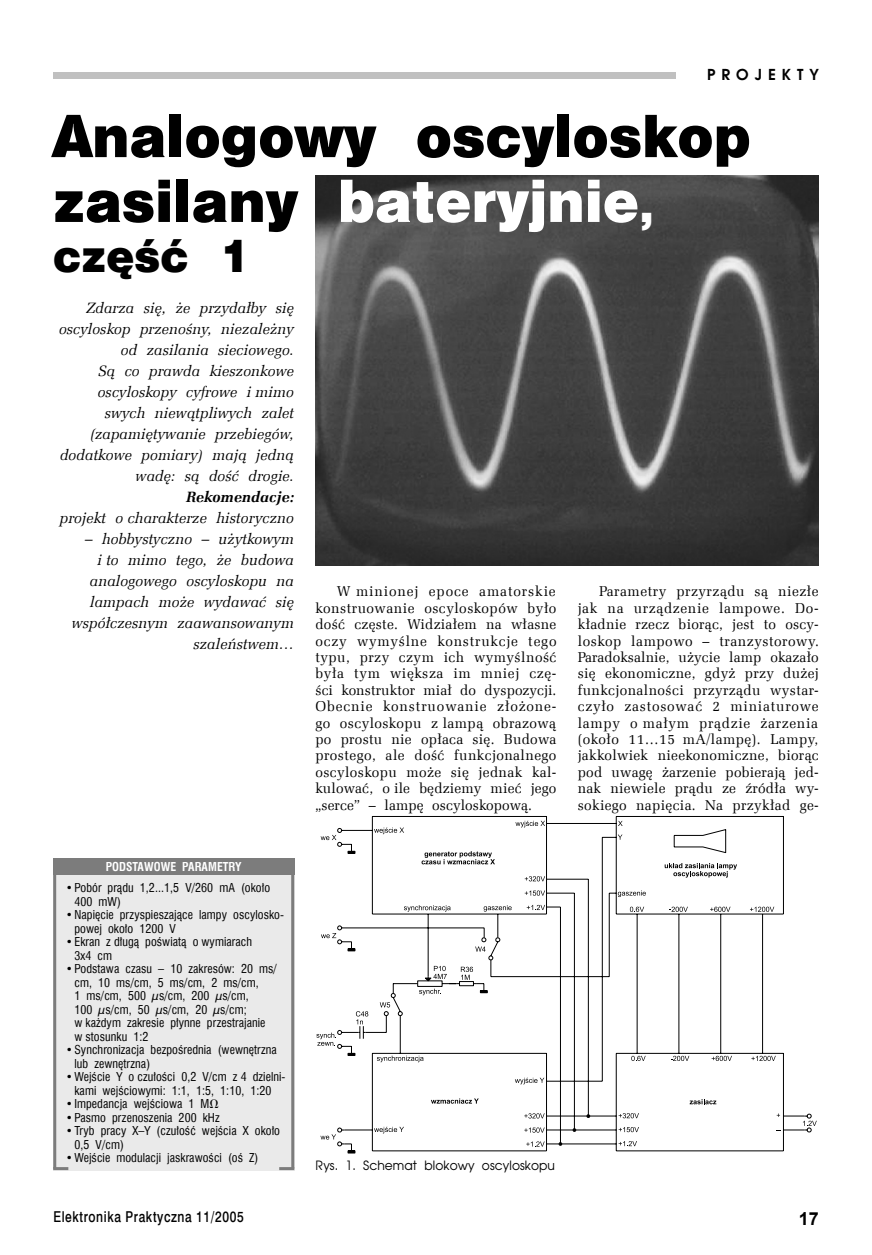
<style>
.page{position:relative;width:872px;height:1255px;background:#fff}
.page>*{position:absolute;margin:0;border:0;box-sizing:border-box;transform-origin:0 0}
.t1{font:54px/64.8px "Swis 721 Blk 2 EU";letter-spacing:.005em;color:#000}
.t2{font:42px "Swis 721 Blk 2 EU";letter-spacing:.005em;color:#000}
.t3{font:700 18px "Arial";color:#000}
.t4{font:italic 15px/21px "Zapf Ellipt EU";letter-spacing:.005em;color:#000;text-align:right}
.t5{font:15px "Swis 721 Md EU";letter-spacing:.05em;color:#000;scale:.8 1}
.t6{font:italic 700 15px "Zapf Ellipt EU";letter-spacing:.005em;color:#000}
.t7{font:700 15px "Avalon";letter-spacing:.4em;color:#000}
.t8{font:14.25px/16.4px "Zapf Ellipt EU";letter-spacing:.015em;color:#000;text-align:justify}
.t9{font:12.75px "Avalon";letter-spacing:.005em;color:#000;scale:.96 1}
.t10{font:12px/13.5px "Swis 721 Cn EU";letter-spacing:.005em;color:#000}
.t11{font:700 12px "Swis 721 Cn EU";letter-spacing:.005em;color:#fff}
.s1{color:#fff}
.s2{font-size:42px;color:#fff}
.s3{font-family:"Math With Greek"}
</style>
<div class="page">
<img style="left:315px;top:175px;width:503px;height:390px">
<div style="left:53px;top:72px;width:622px;height:7px;background:#c0c0c0"></div>
<div style="left:53px;top:875px;width:241px;height:294px;background:#eaeaea"></div>
<hr style="left:279px;top:1166px;width:15px;height:3px;background:#7c7c7c">
<hr style="left:291px;top:858px;width:3px;height:310px;background:#7c7c7c">
<hr style="left:53px;top:858px;width:3px;height:310px;background:#7c7c7c">
<hr style="left:53px;top:1166px;width:15px;height:3px;background:#7c7c7c">
<div style="left:53px;top:858px;width:241px;height:17px;background:#7c7c7c"></div>
<svg style="left:337px;top:816px;width:447px;height:296px"></svg>
<svg style="left:374px;top:827px;width:30px;height:7px"></svg>
<svg style="left:515px;top:820px;width:30px;height:7px"></svg>
<svg style="left:525px;top:876px;width:20px;height:5px"></svg>
<svg style="left:525px;top:890px;width:20px;height:5px"></svg>
<svg style="left:527px;top:904px;width:18px;height:6px"></svg>
<svg style="left:404px;top:905px;width:46px;height:6px"></svg>
<svg style="left:483px;top:905px;width:28px;height:6px"></svg>
<svg style="left:421px;top:851px;width:74px;height:13px"></svg>
<svg style="left:618px;top:820px;width:4px;height:6px"></svg>
<svg style="left:618px;top:834px;width:4px;height:5px"></svg>
<svg style="left:618px;top:890px;width:28px;height:7px"></svg>
<svg style="left:630px;top:906px;width:14px;height:6px"></svg>
<svg style="left:631px;top:1055px;width:14px;height:6px"></svg>
<svg style="left:669px;top:906px;width:19px;height:5px"></svg>
<svg style="left:670px;top:1055px;width:19px;height:5px"></svg>
<svg style="left:710px;top:906px;width:20px;height:5px"></svg>
<svg style="left:711px;top:1055px;width:21px;height:5px"></svg>
<svg style="left:750px;top:906px;width:24px;height:5px"></svg>
<svg style="left:751px;top:1055px;width:24px;height:5px"></svg>
<svg style="left:664px;top:863px;width:73px;height:14px"></svg>
<svg style="left:674px;top:829px;width:52px;height:24px"></svg>
<svg style="left:689px;top:1099px;width:27px;height:5px"></svg>
<svg style="left:377px;top:1055px;width:46px;height:7px"></svg>
<svg style="left:515px;top:1077px;width:29px;height:7px"></svg>
<svg style="left:431px;top:1098px;width:48px;height:5px"></svg>
<svg style="left:356px;top:1011px;width:12px;height:27px"></svg>
<svg style="left:380px;top:937px;width:120px;height:79px"></svg>
<svg style="left:321px;top:834px;width:15px;height:6px"></svg>
<svg style="left:321px;top:933px;width:15px;height:5px"></svg>
<svg style="left:316px;top:1032px;width:20px;height:13px"></svg>
<svg style="left:320px;top:1112px;width:496px;height:41px"></svg>
<p class="t7" style="left:707px;top:65px;width:113px">PROJEKTY</p>
<h1 class="t1" style="left:53px;top:108px;width:699px">Analogowy oscyloskop zasilany <span class="s1">bateryjnie</span><span class="s2">,</span></h1>
<h2 class="t2" style="left:53px;top:227px;width:198px">część 1</h2>
<p class="t4" style="left:59px;top:297px;width:237px">Zdarza się, że przydałby się oscyloskop przenośny, niezależny od zasilania sieciowego.<br>Są co prawda kieszonkowe oscyloskopy cyfrowe i mimo swych niewątpliwych zalet (zapamiętywanie przebiegów, dodatkowe pomiary) mają jedną wadę: są dość drogie.</p>
<p class="t6" style="left:186px;top:487px;width:109px">Rekomendacje:</p>
<p class="t4" style="left:60px;top:507px;width:236px">projekt o charakterze historyczno</p>
<p class="t4" style="left:72px;top:528px;width:224px">– hobbystyczno – użytkowym<br>i to mimo tego, że budowa analogowego oscyloskopu na lampach może wydawać się współczesnym zaawansowanym szaleństwem…</p>
<p class="t8" style="left:315px;top:583px;width:242px;text-indent:21px">W minionej epoce amatorskie konstruowanie oscyloskopów było dość częste. Widziałem na własne oczy wymyślne konstrukcje tego typu, przy czym ich wymyślność była tym większa im mniej czę&shy;ści konstruktor miał do dyspozycji.<br>Obecnie konstruowanie złożone&shy;go oscyloskopu z lampą obrazową po prostu nie opłaca się. Budowa prostego, ale dość funkcjonalnego oscyloskopu może się jednak kal&shy;kulować, o ile będziemy mieć jego „serce” – lampę oscyloskopową.</p>
<p class="t8" style="left:578px;top:583px;width:242px;text-indent:21px">Parametry przyrządu są niezłe jak na urządzenie lampowe. Do&shy;kładnie rzecz biorąc, jest to oscy&shy;loskop lampowo – tranzystorowy.<br>Paradoksalnie, użycie lamp okazało się ekonomiczne, gdyż przy dużej funkcjonalności przyrządu wystar&shy;czyło zastosować 2 miniaturowe lampy o małym prądzie żarzenia (około 11…15 mA/lampę). Lampy, jakkolwiek nieekonomiczne, biorąc pod uwagę żarzenie pobierają jed&shy;nak niewiele prądu ze źródła wy&shy;sokiego napięcia. Na przykład ge-</p>
<p class="t11" style="left:106px;top:859px;width:138px">PODSTAWOWE PARAMETRY</p>
<p class="t10" style="left:74px;top:880px;width:197px;text-indent:-9px">• Pobór prądu 1,2...1,5 V/260 mA (około<br>400 mW)</p>
<p class="t10" style="left:74px;top:907px;width:211px;text-indent:-9px">• Napięcie przyspieszające lampy oscylosko&shy;powej około 1200 V</p>
<p class="t10" style="left:74px;top:934px;width:179px;text-indent:-9px">• Ekran z długą poświatą o wymiarach<br>3x4 cm</p>
<p class="t10" style="left:74px;top:961px;width:204px;text-indent:-9px">• Podstawa czasu – 10 zakresów: 20 ms/ cm, 10 ms/cm, 5 ms/cm, 2 ms/cm,<br>1 ms/cm, 500 µs/cm, 200 µs/cm,<br>100 µs/cm, 50 µs/cm, 20 µs/cm;<br>w każdym zakresie płynne przestrajanie<br>w stosunku 1:2</p>
<p class="t10" style="left:74px;top:1042px;width:204px;text-indent:-9px">• Synchronizacja bezpośrednia (wewnętrzna lub zewnętrzna)</p>
<p class="t10" style="left:66px;top:1069px;width:221px;text-align:center">• Wejście Y o czułości 0,2 V/cm z 4 dzielni&shy;kami wejściowymi: 1:1, 1:5, 1:10, 1:20</p>
<p class="t10" style="left:66px;top:1096px;width:154px">• Impedancja wejściowa 1 M<span class="s3">V</span></p>
<p class="t10" style="left:66px;top:1110px;width:155px">• Pasmo przenoszenia 200 kHz</p>
<p class="t10" style="left:74px;top:1123px;width:207px;text-indent:-9px">• Tryb pracy X–Y (czułość wejścia X około<br>0,5 V/cm)</p>
<p class="t10" style="left:66px;top:1150px;width:194px">• Wejście modulacji jaskrawości (oś Z)</p>
<p class="t9" style="left:315px;top:1157px;width:251px">Rys. 1. Schemat blokowy oscyloskopu</p>
<p class="t5" style="left:53px;top:1207px;width:239px">Elektronika Praktyczna 11/2005</p>
<p class="t3" style="left:798px;top:1206px;width:22px">17</p>
</div>
